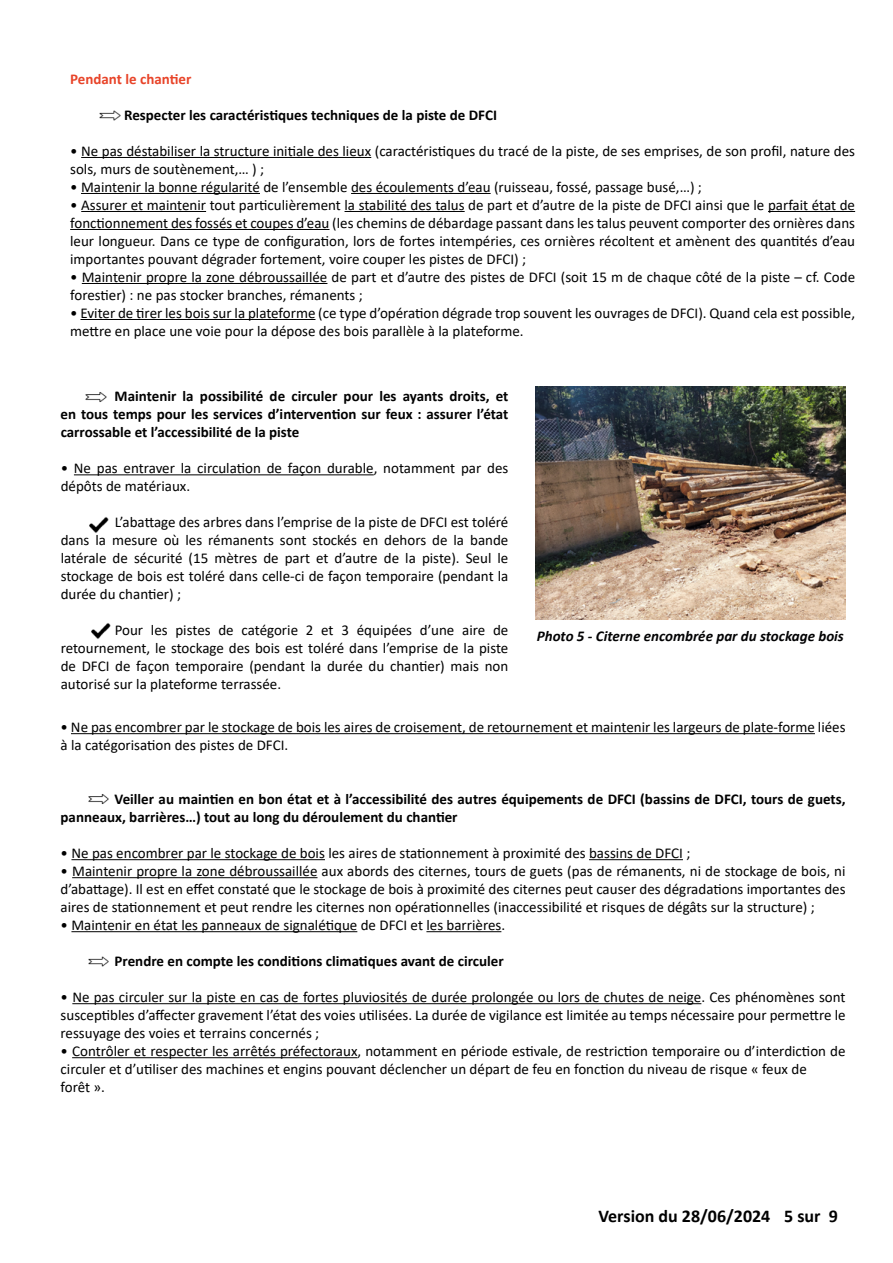
<style>
.page{position:relative;width:893px;height:1263px;background:#fff}
.page>*{position:absolute;margin:0;border:0;box-sizing:border-box;transform-origin:0 0}
.t1{font:700 18px "Calibri";color:#000}
.t2{font:15px/18px "Calibri";color:#000}
.t3{font:700 15px/18px "Calibri";color:#000;text-align:justify}
.t4{font:italic 700 15px "Calibri";color:#020203}
.t5{font:700 15px "Calibri";color:#e84429}
</style>
<div class="page">
<img style="left:535px;top:387px;width:311px;height:233px">
<hr style="left:74px;top:474px;width:300px;height:1px;background:#000">
<hr style="left:71px;top:733px;width:744px;height:1px;background:#000">
<hr style="left:71px;top:859px;width:254px;height:1px;background:#000">
<hr style="left:589px;top:859px;width:94px;height:1px;background:#000">
<hr style="left:72px;top:877px;width:245px;height:1px;background:#000">
<hr style="left:71px;top:931px;width:286px;height:1px;background:#000">
<hr style="left:426px;top:931px;width:75px;height:1px;background:#000">
<hr style="left:72px;top:1003px;width:629px;height:1px;background:#000">
<hr style="left:72px;top:1057px;width:286px;height:1px;background:#000">
<img style="left:85px;top:392px;width:22px;height:10px">
<img style="left:89px;top:517px;width:20px;height:16px">
<img style="left:91px;top:623px;width:20px;height:16px">
<img style="left:88px;top:956px;width:21px;height:11px">
<hr style="left:81px;top:157px;width:290px;height:1px;background:#000">
<hr style="left:81px;top:193px;width:179px;height:1px;background:#000">
<hr style="left:351px;top:193px;width:140px;height:1px;background:#000">
<hr style="left:81px;top:211px;width:125px;height:1px;background:#000">
<hr style="left:345px;top:211px;width:120px;height:1px;background:#000">
<hr style="left:768px;top:211px;width:87px;height:1px;background:#000">
<hr style="left:70px;top:229px;width:259px;height:1px;background:#000">
<hr style="left:82px;top:283px;width:245px;height:1px;background:#000">
<hr style="left:80px;top:319px;width:235px;height:1px;background:#000">
<img style="left:99px;top:110px;width:22px;height:11px">
<img style="left:88px;top:794px;width:21px;height:10px">
<p class="t5" style="left:70px;top:68px;width:123px">Pendant le chantier</p>
<p class="t3" style="left:124px;top:106px;width:374px">Respecter les caractéristiques techniques de la piste de DFCI</p>
<p class="t2" style="left:70px;top:141px;width:786px">• Ne pas déstabiliser la structure initiale des lieux (caractéristiques du tracé de la piste, de ses emprises, de son profil, nature des sols, murs de soutènement,… ) ;</p>
<p class="t2" style="left:70px;top:177px;width:633px">• Maintenir la bonne régularité de l’ensemble des écoulements d’eau (ruisseau, fossé, passage busé,…) ;</p>
<p class="t2" style="left:70px;top:195px;width:786px;text-align:justify">• Assurer et maintenir tout particulièrement la stabilité des talus de part et d’autre de la piste de DFCI ainsi que le parfait état de fonctionnement des fossés et coupes d’eau (les chemins de débardage passant dans les talus peuvent comporter des ornières dans leur longueur. Dans ce type de configuration, lors de fortes intempéries, ces ornières récoltent et amènent des quantités d’eau importantes pouvant dégrader fortement, voire couper les pistes de DFCI) ;</p>
<p class="t2" style="left:70px;top:267px;width:786px">• Maintenir propre la zone débroussaillée de part et d’autre des pistes de DFCI (soit 15 m de chaque côté de la piste – cf. Code forestier) : ne pas stocker branches, rémanents ;</p>
<p class="t2" style="left:70px;top:303px;width:786px">• Eviter de tirer les bois sur la plateforme (ce type d’opération dégrade trop souvent les ouvrages de DFCI). Quand cela est possible, mettre en place une voie pour la dépose des bois parallèle à la plateforme.</p>
<p class="t3" style="left:61px;top:387px;width:449px;text-indent:54px">Maintenir la possibilité de circuler pour les ayants droits, et en tous temps pour les services d’intervention sur feux : assurer l’état carrossable et l’accessibilité de la piste</p>
<p class="t2" style="left:61px;top:459px;width:449px">• Ne pas entraver la circulation de façon durable, notamment par des dépôts de matériaux.</p>
<p class="t2" style="left:61px;top:513px;width:449px;text-align:justify;text-indent:54px">L’abattage des arbres dans l’emprise de la piste de DFCI est toléré dans la mesure où les rémanents sont stockés en dehors de la bande latérale de sécurité (15 mètres de part et d’autre de la piste). Seul le stockage de bois est toléré dans celle-ci de façon temporaire (pendant la durée du chantier) ;</p>
<p class="t2" style="left:61px;top:621px;width:449px;text-align:justify;text-indent:54px">Pour les pistes de catégorie 2 et 3 équipées d’une aire de retournement, le stockage des bois est toléré dans l’emprise de la piste de DFCI de façon temporaire (pendant la durée du chantier) mais non autorisé sur la plateforme terrassée.</p>
<p class="t2" style="left:61px;top:718px;width:786px">• Ne pas encombrer par le stockage de bois les aires de croisement, de retournement et maintenir les largeurs de plate-forme liées à la catégorisation des pistes de DFCI.</p>
<p class="t4" style="left:537px;top:626px;width:308px">Photo 5 - Citerne encombrée par du stockage bois</p>
<p class="t3" style="left:61px;top:790px;width:786px;text-indent:54px">Veiller au maintien en bon état et à l’accessibilité des autres équipements de DFCI (bassins de DFCI, tours de guets, panneaux, barrières…) tout au long du déroulement du chantier</p>
<p class="t2" style="left:61px;top:844px;width:631px">• Ne pas encombrer par le stockage de bois les aires de stationnement à proximité des bassins de DFCI ;</p>
<p class="t2" style="left:61px;top:862px;width:786px;text-align:justify">• Maintenir propre la zone débroussaillée aux abords des citernes, tours de guets (pas de rémanents, ni de stockage de bois, ni d’abattage). Il est en effet constaté que le stockage de bois à proximité des citernes peut causer des dégradations importantes des aires de stationnement et peut rendre les citernes non opérationnelles (inaccessibilité et risques de dégâts sur la structure) ;</p>
<p class="t2" style="left:61px;top:916px;width:446px">• Maintenir en état les panneaux de signalétique de DFCI et les barrières.</p>
<p class="t3" style="left:115px;top:952px;width:391px">Prendre en compte les conditions climatiques avant de circuler</p>
<p class="t2" style="left:61px;top:988px;width:786px;text-align:justify">• Ne pas circuler sur la piste en cas de fortes pluviosités de durée prolongée ou lors de chutes de neige. Ces phénomènes sont susceptibles d’affecter gravement l’état des voies utilisées. La durée de vigilance est limitée au temps nécessaire pour permettre le ressuyage des voies et terrains concernés ;</p>
<p class="t2" style="left:61px;top:1042px;width:786px">• Contrôler et respecter les arrêtés préfectoraux, notamment en période estivale, de restriction temporaire ou d’interdiction de circuler et d’utiliser des machines et engins pouvant déclencher un départ de feu en fonction du niveau de risque « feux de<br>forêt ».</p>
<p class="t1" style="left:598px;top:1204px;width:241px">Version du 28/06/2024 5 sur 9</p>
</div>
